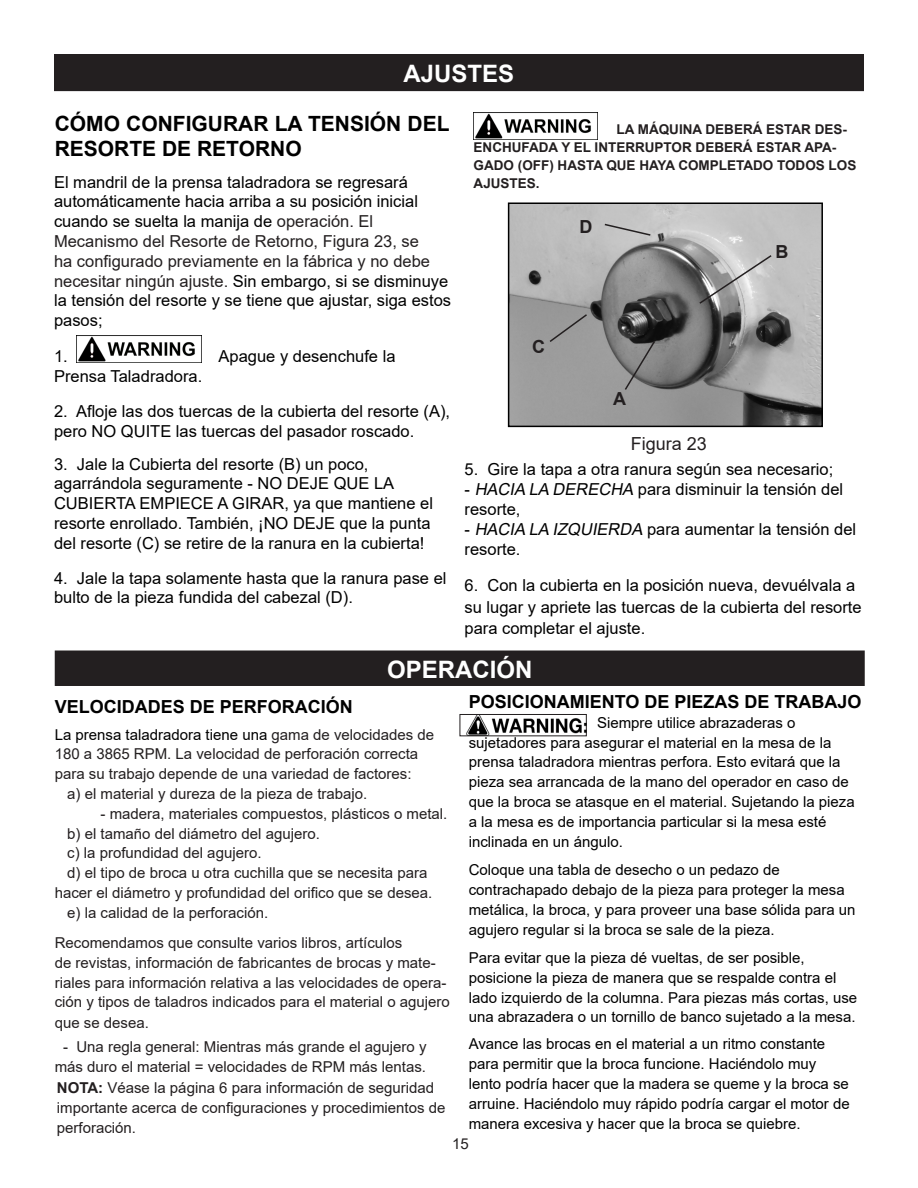
<style>
.page{position:relative;width:918px;height:1188px;background:#fff}
.page>*{position:absolute;margin:0;border:0;box-sizing:border-box;transform-origin:0 0}
.t1{font:700 24px "Arial";color:#fff}
.t2{font:700 21px/25.2px "Arial";color:#000}
.t3{font:700 18px "Arial";color:#000}
.t4{font:18px "Arial";color:#231f20}
.t5{font:700 18px "Arial";color:#231f20}
.t6{font:16.5px/19.8px "Arial";color:#000}
.t7{font:15px/19.8px "Arial";color:#000}
.t8{font:15px/19.8px "Arial";color:#231f20}
.t9{font:700 13.5px/18px "Arial";color:#231f20}
.s1{color:#231f20}
.s2{font-style:italic}
.s3{color:#000}
.s4{font-weight:700}
</style>
<div class="page">
<img style="left:511px;top:205px;width:309px;height:219px">
<div style="left:508px;top:202px;width:315px;height:225px;border:2px solid #000"></div>
<img style="left:77px;top:335px;width:124px;height:27px">
<img style="left:474px;top:113px;width:124px;height:27px">
<svg style="left:623px;top:339px;width:34px;height:53px;background:#7d7d7d"></svg>
<svg style="left:548px;top:313px;width:41px;height:31px"></svg>
<svg style="left:698px;top:254px;width:75px;height:51px;background:#b0b0b0"></svg>
<svg style="left:603px;top:223px;width:49px;height:14px"></svg>
<div style="left:55px;top:55px;width:808px;height:35px;background:#231f20"></div>
<div style="left:54px;top:54px;width:810px;height:37px;border:2px solid #231f20"></div>
<img style="left:467px;top:716px;width:118px;height:18px">
<div style="left:460px;top:714px;width:127px;height:22px;border:1px solid #231f20"></div>
<div style="left:55px;top:651px;width:809px;height:34px;background:#231f20"></div>
<div style="left:55px;top:651px;width:810px;height:35px;border:2px solid #231f20"></div>
<p class="t1" style="left:404px;top:56px;width:112px">AJUSTES</p>
<p class="t2" style="left:55px;top:111px;width:396px">CÓMO CONFIGURAR LA TENSIÓN DEL<br>RESORTE DE RETORNO</p>
<p class="t9" style="left:474px;top:120px;width:384px;text-indent:143px">LA MÁQUINA DEBERÁ ESTAR DES-<br>ENCHUFADA Y EL INTERRUPTOR DEBERÁ ESTAR APA-<br>GADO (OFF) HASTA QUE HAYA COMPLETADO TODOS LOS<br>AJUSTES.</p>
<p class="t6" style="left:54px;top:172px;width:399px">El mandril de la prensa taladradora se regresará automáticamente hacia arriba a su posición inicial cuando se suelta la manija de <span class="s1">operación. El Mecanismo del Resorte de Retorno, Figura 23, se<br>ha configurado previamente en la fábrica y no debe necesitar ningún ajuste.</span> Sin embargo, si se disminuye la tensión del resorte y se tiene que ajustar, siga estos pasos;</p>
<p class="t6" style="left:54px;top:346px;width:15px">1.</p>
<p class="t6" style="left:219px;top:346px;width:179px">Apague y desenchufe la</p>
<p class="t6" style="left:54px;top:366px;width:150px">Prensa Taladradora.</p>
<p class="t6" style="left:54px;top:401px;width:398px">2. Afloje las dos tuercas de la cubierta del resorte (A), pero NO QUITE las tuercas del pasador roscado.</p>
<p class="t6" style="left:54px;top:454px;width:381px">3. Jale la Cubierta del resorte (B) un poco, agarrándola seguramente - NO DEJE QUE LA CUBIERTA EMPIECE A GIRAR, ya que mantiene el resorte enrollado. También, ¡NO DEJE que la punta del resorte (C) se retire de la ranura en la cubierta!</p>
<p class="t6" style="left:54px;top:568px;width:394px">4. Jale la tapa solamente hasta que la ranura pase el bulto de la pieza fundida del cabezal (D).</p>
<p class="t5" style="left:580px;top:214px;width:14px">D</p>
<p class="t5" style="left:776px;top:239px;width:14px">B</p>
<p class="t5" style="left:532px;top:334px;width:14px">C</p>
<p class="t5" style="left:613px;top:386px;width:14px">A</p>
<p class="t4" style="left:631px;top:431px;width:78px">Figura 23</p>
<p class="t6" style="left:465px;top:460px;width:370px">5. Gire la tapa a otra ranura según sea necesario;</p>
<p class="t6" style="left:465px;top:479px;width:380px">- <span class="s2">HACIA LA DERECHA</span> para disminuir la tensión del resorte,</p>
<p class="t6" style="left:465px;top:519px;width:393px">- <span class="s2">HACIA LA IZQUIERDA</span> para aumentar la tensión del resorte.</p>
<p class="t6" style="left:465px;top:575px;width:399px;line-height:21.6px">6. Con la cubierta en la posición nueva, devuélvala a su lugar y apriete las tuercas de la cubierta del resorte para completar el ajuste.</p>
<p class="t1" style="left:387px;top:652px;width:147px">OPERACIÓN</p>
<p class="t3" style="left:469px;top:689px;width:394px">POSICIONAMIENTO DE PIEZAS DE TRABAJO</p>
<p class="t7" style="left:469px;top:713px;width:388px;text-indent:128px">Siempre utilice abrazaderas o sujetadores para asegurar el material en la mesa de la prensa taladradora mientras perfora. Esto evitará que la pieza sea arrancada de la mano del operador en caso de que la broca se atasque en el material. Sujetando la pieza a la mesa es de importancia particular si la mesa esté inclinada en un ángulo.</p>
<p class="t7" style="left:469px;top:860px;width:388px">Coloque una tabla de desecho o un pedazo de contrachapado debajo de la pieza para proteger la mesa metálica, la broca, y para proveer una base sólida para un agujero regular si la broca se sale de la pieza.</p>
<p class="t7" style="left:469px;top:948px;width:390px">Para evitar que la pieza dé vueltas, de ser posible, posicione la pieza de manera que se respalde contra el lado izquierdo de la columna. Para piezas más cortas, use una abrazadera o un tornillo de banco sujetado a la mesa.</p>
<p class="t7" style="left:469px;top:1034px;width:382px">Avance las brocas en el material a un ritmo constante para permitir que la broca funcione. Haciéndolo muy lento podría hacer que la madera se queme y la broca se arruine. Haciéndolo muy rápido podría cargar el motor de manera excesiva y hacer que la broca se quiebre.</p>
<p class="t3" style="left:55px;top:694px;width:300px">VELOCIDADES DE PERFORACIÓN</p>
<p class="t8" style="left:55px;top:724px;width:381px"><span class="s3">La prensa taladradora tiene una</span> gama de velocidades de<br>180 a 3865 RPM. La velocidad de perforación correcta para su trabajo depende de una variedad de factores:</p>
<p class="t8" style="left:67px;top:784px;width:302px">a) el material y dureza de la pieza de trabajo.</p>
<p class="t8" style="left:101px;top:803px;width:348px">- madera, materiales compuestos, plásticos o metal.</p>
<p class="t8" style="left:67px;top:823px;width:254px">b) el tamaño del diámetro del agujero.</p>
<p class="t8" style="left:67px;top:843px;width:196px">c) la profundidad del agujero.</p>
<p class="t8" style="left:55px;top:863px;width:379px;text-align:center">d) el tipo de broca u otra cuchilla que se necesita para hacer el diámetro y profundidad del orifico que se desea.</p>
<p class="t8" style="left:67px;top:902px;width:202px">e) la calidad de la perforación.</p>
<p class="t8" style="left:55px;top:933px;width:349px">Recomendamos que consulte varios libros, artículos</p>
<p class="t8" style="left:55px;top:952px;width:397px;line-height:20.2px">de revistas, información de fabricantes de brocas y mate&shy;riales para información relativa a las velocidades de opera&shy;ción y tipos de taladros indicados para el material o agujero que se desea.</p>
<p class="t8" style="left:55px;top:1037px;width:373px;text-align:center">- Una regla general: Mientras más grande el agujero y más duro el material = velocidades de RPM más lentas.</p>
<p class="t8" style="left:57px;top:1078px;width:390px"><span class="s4">NOTA:</span> Véase la página 6 para información de seguridad importante acerca de configuraciones y procedimientos de perforación.</p>
<p class="t8" style="left:452px;top:1133px;width:18px">15</p>
</div>
